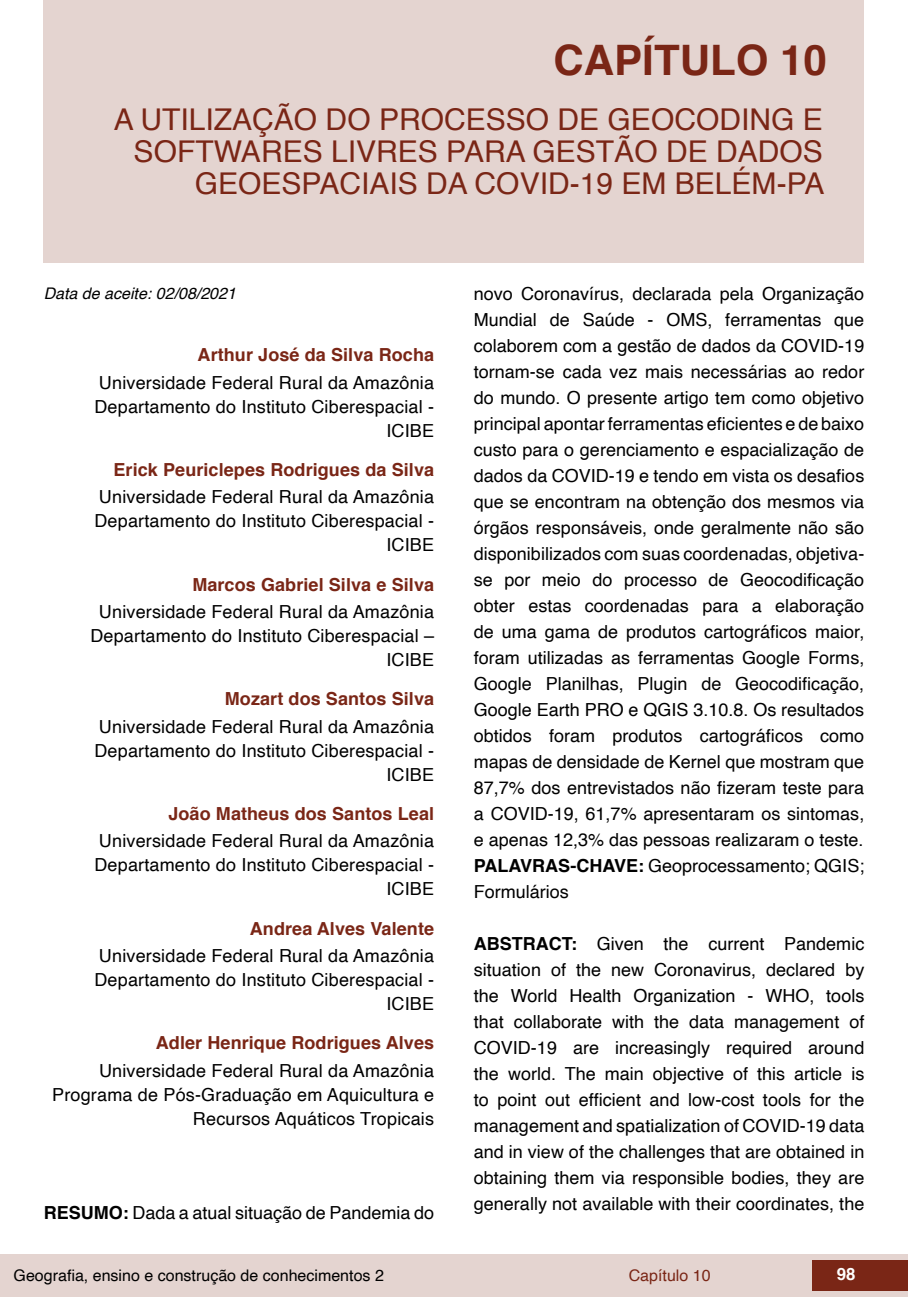
<style>
.page{position:relative;width:908px;height:1304px;background:#fff}
.page>*{position:absolute;margin:0;border:0;box-sizing:border-box;transform-origin:0 0}
.t1{font:700 42px "Helvetica";color:#7a2616}
.t2{font:30px/32px "Helvetica";color:#7a2616;text-align:right}
.t3{font:18px/26px "Helvetica";letter-spacing:.01em;color:#000;text-align:right}
.t4{font:700 18px "Helvetica";letter-spacing:.005em;color:#7a2616}
.t5{font:700 16.8px "Helvetica";color:#fff}
.t6{font:16px "Helvetica";color:#000}
.t7{font:italic 16px "Helvetica";color:#000}
.t8{font:16px "Helvetica";color:#7a2616}
.s1{font-weight:700}
</style>
<div class="page">
<div style="left:0;top:1254px;width:906px;height:43px;background:#e4d4d0"></div>
<div style="left:812px;top:1261px;width:95px;height:30px;background:#7a2616"></div>
<div style="left:44px;top:0;width:819px;height:263px;background:#e4d4d0"></div>
<h1 class="t1" style="left:553px;top:26px;width:275px">CAPÍTULO 10</h1>
<h2 class="t2" style="left:114px;top:104px;width:712px">A UTILIZAÇÃO DO PROCESSO DE GEOCODING E<br>SOFTWARES LIVRES PARA GESTÃO DE DADOS<br>GEOESPACIAIS DA COVID-19 EM BELÉM-PA</h2>
<p class="t7" style="left:44px;top:280px;width:194px">Data de aceite: 02/08/2021</p>
<p class="t4" style="left:197px;top:341px;width:238px">Arthur José da Silva Rocha</p>
<p class="t3" style="left:94px;top:371px;width:341px;line-height:24px">Universidade Federal Rural da Amazônia<br>Departamento do Instituto Ciberespacial -<br>ICIBE</p>
<p class="t4" style="left:113px;top:455px;width:322px">Erick Peuriclepes Rodrigues da Silva</p>
<p class="t3" style="left:94px;top:486px;width:341px;line-height:24px">Universidade Federal Rural da Amazônia<br>Departamento do Instituto Ciberespacial -<br>ICIBE</p>
<p class="t4" style="left:192px;top:570px;width:243px">Marcos Gabriel Silva e Silva</p>
<p class="t3" style="left:90px;top:600px;width:345px;line-height:24px">Universidade Federal Rural da Amazônia<br>Departamento do Instituto Ciberespacial –<br>ICIBE</p>
<p class="t4" style="left:225px;top:685px;width:211px">Mozart dos Santos Silva</p>
<p class="t3" style="left:94px;top:715px;width:341px;line-height:24px">Universidade Federal Rural da Amazônia<br>Departamento do Instituto Ciberespacial -<br>ICIBE</p>
<p class="t4" style="left:168px;top:799px;width:267px">João Matheus dos Santos Leal</p>
<p class="t3" style="left:94px;top:830px;width:341px;line-height:24px">Universidade Federal Rural da Amazônia<br>Departamento do Instituto Ciberespacial -<br>ICIBE</p>
<p class="t4" style="left:250px;top:914px;width:186px">Andrea Alves Valente</p>
<p class="t3" style="left:94px;top:944px;width:341px;line-height:24px">Universidade Federal Rural da Amazônia<br>Departamento do Instituto Ciberespacial -<br>ICIBE</p>
<p class="t4" style="left:156px;top:1029px;width:280px">Adler Henrique Rodrigues Alves</p>
<p class="t3" style="left:52px;top:1059px;width:383px;line-height:24px">Universidade Federal Rural da Amazônia<br>Programa de Pós-Graduação em Aquicultura e<br>Recursos Aquáticos Tropicais</p>
<p class="t3" style="left:44px;top:1200px;width:392px"><span class="s1">RESUMO:</span> Dada a atual situação de Pandemia do</p>
<p class="t3" style="left:473px;top:281px;width:392px;text-align:justify">novo Coronavírus, declarada pela Organização Mundial de Saúde - OMS, ferramentas que colaborem com a gestão de dados da COVID-19 tornam-se cada vez mais necessárias ao redor do mundo. O presente artigo tem como objetivo principal apontar ferramentas eficientes e de baixo custo para o gerenciamento e espacialização de dados da COVID-19 e tendo em vista os desafios que se encontram na obtenção dos mesmos via órgãos responsáveis, onde geralmente não são disponibilizados com suas coordenadas, objetiva&shy;se por meio do processo de Geocodificação obter estas coordenadas para a elaboração de uma gama de produtos cartográficos maior, foram utilizadas as ferramentas Google Forms, Google Planilhas, Plugin de Geocodificação, Google Earth PRO e QGIS 3.10.8. Os resultados obtidos foram produtos cartográficos como mapas de densidade de Kernel que mostram que 87,7% dos entrevistados não fizeram teste para a COVID-19, 61,7% apresentaram os sintomas, e apenas 12,3% das pessoas realizaram o teste.<br><span class="s1">PALAVRAS-CHAVE:</span> Geoprocessamento; QGIS; Formulários</p>
<p class="t3" style="left:473px;top:931px;width:392px;text-align:justify"><span class="s1">ABSTRACT:</span> Given the current Pandemic situation of the new Coronavirus, declared by the World Health Organization - WHO, tools that collaborate with the data management of COVID-19 are increasingly required around the world. The main objective of this article is to point out efficient and low-cost tools for the management and spatialization of COVID-19 data and in view of the challenges that are obtained in obtaining them via responsible bodies, they are generally not available with their coordinates, the</p>
<p class="t6" style="left:14px;top:1263px;width:371px">Geografia, ensino e construção de conhecimentos 2</p>
<p class="t8" style="left:628px;top:1263px;width:83px">Capítulo 10</p>
<p class="t5" style="left:836px;top:1261px;width:20px">98</p>
</div>
